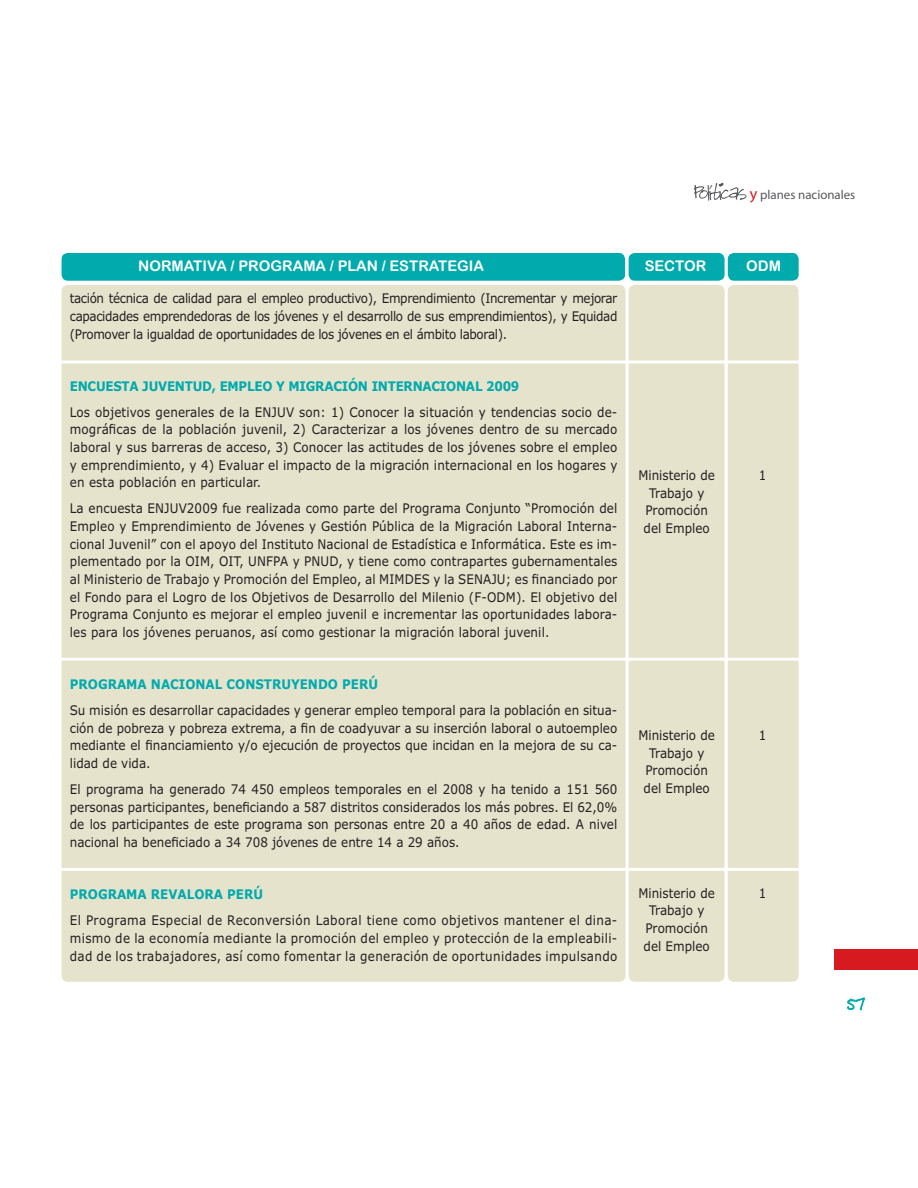
<style>
.page{position:relative;width:918px;height:1188px;background:#fff}
.page>*{position:absolute;margin:0;border:0;box-sizing:border-box;transform-origin:0 0}
.t1{font:22.5px "Bitch Cakes";color:#58595b}
.t2{font:17.7px "Bitch Cakes";color:#00aaad}
.t3{font:14.7px "Arial Rounded MT Bold";color:#fff}
.t4{font:13.2px/17.7px "Verdana";color:#231f20;text-align:justify;scale:.9 1}
.t5{font:700 13.2px "Verdana";color:#00aaad;scale:.9 1}
.t6{font:700 13.2px "Verdana";letter-spacing:-.02em;color:#00aaad;scale:.9 1}
.t7{font:12.9px "Myriad";color:#58595b}
.s1{font-size:16.05px;color:#d71920}
</style>
<div class="page">
<svg style="left:694px;top:183px;width:52px;height:18px"></svg>
<svg style="left:847px;top:997px;width:19px;height:14px"></svg>
<div style="left:835px;top:949px;width:83px;height:21px;background:#d71920"></div>
<div style="left:728px;top:285px;width:71px;height:697px;background:#e6e3cd;border-radius:6px"></div>
<div style="left:629px;top:285px;width:96px;height:697px;background:#e6e3cd;border-radius:6px"></div>
<div style="left:62px;top:285px;width:564px;height:697px;background:#e6e3cd;border-radius:6px"></div>
<div style="left:728px;top:253px;width:71px;height:28px;background:#00aaad;border-radius:6px"></div>
<div style="left:629px;top:253px;width:96px;height:28px;background:#00aaad;border-radius:6px"></div>
<div style="left:62px;top:253px;width:563px;height:28px;background:#00aaad;border-radius:6px"></div>
<hr style="left:52px;top:360px;width:765px;height:3px;background:#fff">
<hr style="left:52px;top:658px;width:765px;height:3px;background:#fff">
<hr style="left:52px;top:868px;width:765px;height:3px;background:#fff">
<h1 class="t1" style="left:709px;top:182px;width:5px">'</h1>
<p class="t7" style="left:750px;top:190px;width:107px"><span class="s1">y</span> planes nacionales</p>
<p class="t3" style="left:138px;top:261px;width:347px">NORMATIVA / PROGRAMA / PLAN / ESTRATEGIA</p>
<p class="t3" style="left:645px;top:261px;width:63px">SECTOR</p>
<p class="t3" style="left:746px;top:261px;width:36px">ODM</p>
<p class="t4" style="left:70px;top:291px;width:610px">tación técnica de calidad para el empleo productivo), Emprendimiento (Incrementar y mejorar capacidades emprendedoras de los jóvenes y el desarrollo de sus emprendimientos), y Equidad (Promover la igualdad de oportunidades de los jóvenes en el ámbito laboral).</p>
<p class="t6" style="left:70px;top:381px;width:501px">ENCUESTA JUVENTUD, EMPLEO Y MIGRACIÓN INTERNACIONAL 2009</p>
<p class="t4" style="left:70px;top:404px;width:610px">Los objetivos generales de la ENJUV son: 1) Conocer la situación y tendencias socio de&shy;mográficas de la población juvenil, 2) Caracterizar a los jóvenes dentro de su mercado laboral y sus barreras de acceso, 3) Conocer las actitudes de los jóvenes sobre el empleo y emprendimiento, y 4) Evaluar el impacto de la migración internacional en los hogares y en esta población en particular.</p>
<p class="t4" style="left:70px;top:501px;width:610px">La encuesta ENJUV2009 fue realizada como parte del Programa Conjunto “Promoción del Empleo y Emprendimiento de Jóvenes y Gestión Pública de la Migración Laboral Interna&shy;cional Juvenil” con el apoyo del Instituto Nacional de Estadística e Informática. Este es im&shy;plementado por la OIM, OIT, UNFPA y PNUD, y tiene como contrapartes gubernamentales al Ministerio de Trabajo y Promoción del Empleo, al MIMDES y la SENAJU; es financiado por el Fondo para el Logro de los Objetivos de Desarrollo del Milenio (F-ODM). El objetivo del Programa Conjunto es mejorar el empleo juvenil e incrementar las oportunidades labora&shy;les para los jóvenes peruanos, así como gestionar la migración laboral juvenil.</p>
<p class="t5" style="left:70px;top:679px;width:344px">PROGRAMA NACIONAL CONSTRUYENDO PERÚ</p>
<p class="t4" style="left:70px;top:703px;width:610px">Su misión es desarrollar capacidades y generar empleo temporal para la población en situa&shy;ción de pobreza y pobreza extrema, a fin de coadyuvar a su inserción laboral o autoempleo mediante el financiamiento y/o ejecución de proyectos que incidan en la mejora de su ca&shy;lidad de vida.</p>
<p class="t4" style="left:70px;top:782px;width:610px">El programa ha generado 74 450 empleos temporales en el 2008 y ha tenido a 151 560 personas participantes, beneficiando a 587 distritos considerados los más pobres. El 62,0% de los participantes de este programa son personas entre 20 a 40 años de edad. A nivel nacional ha beneficiado a 34 708 jóvenes de entre 14 a 29 años.</p>
<p class="t5" style="left:70px;top:889px;width:216px">PROGRAMA REVALORA PERÚ</p>
<p class="t4" style="left:70px;top:913px;width:610px">El Programa Especial de Reconversión Laboral tiene como objetivos mantener el dina&shy;mismo de la economía mediante la promoción del empleo y protección de la empleabili&shy;dad de los trabajadores, así como fomentar la generación de oportunidades impulsando</p>
<p class="t4" style="left:638px;top:467px;width:86px;text-align:center">Ministerio de<br>Trabajo y<br>Promoción del Empleo</p>
<p class="t4" style="left:638px;top:727px;width:86px;text-align:center">Ministerio de<br>Trabajo y<br>Promoción del Empleo</p>
<p class="t4" style="left:638px;top:885px;width:86px;text-align:center">Ministerio de<br>Trabajo y<br>Promoción del Empleo</p>
<p class="t4" style="left:759px;top:467px;width:10px">1</p>
<p class="t4" style="left:759px;top:727px;width:10px">1</p>
<p class="t4" style="left:759px;top:885px;width:10px">1</p>
<h2 class="t2" style="left:847px;top:997px;width:18px">57</h2>
</div>
